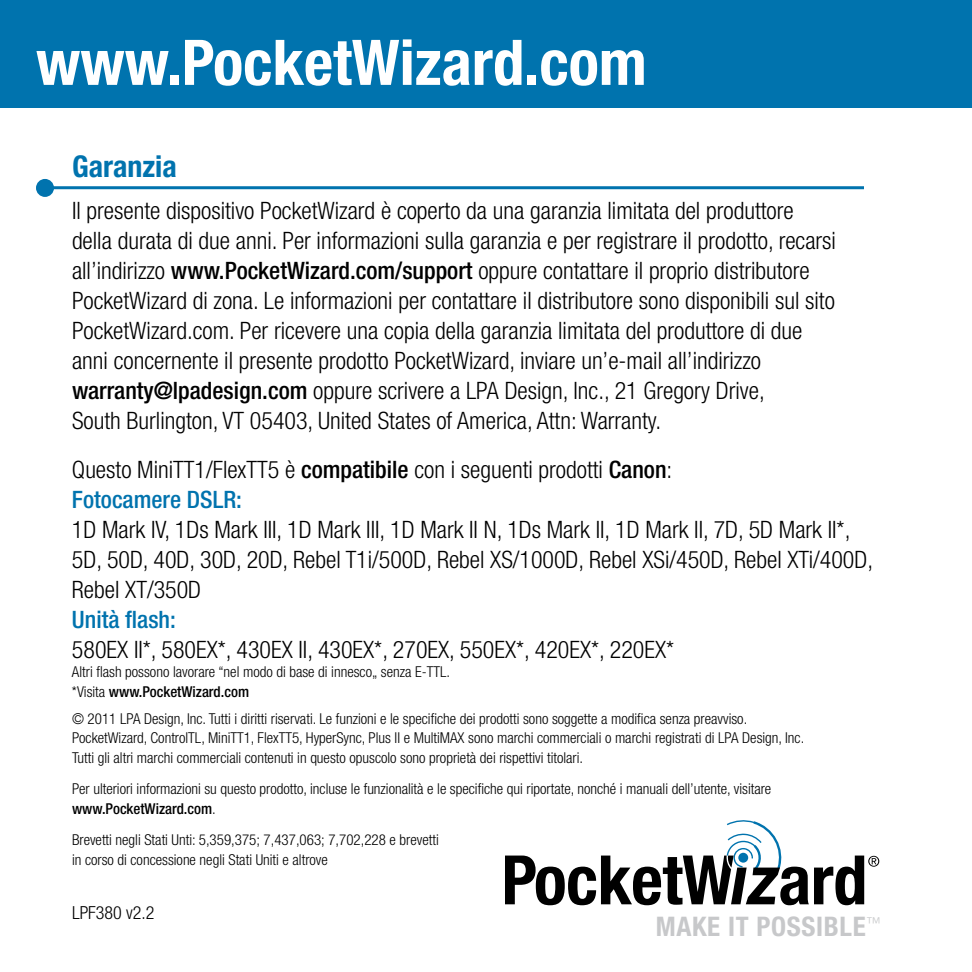
<style>
.page{position:relative;width:972px;height:972px;background:#fff}
.page>*{position:absolute;margin:0;border:0;box-sizing:border-box;transform-origin:0 0}
.t1{font:700 condensed 63px "Helvetica Neue";color:#fff}
.t2{font:700 condensed 30px "Helvetica Neue";color:#0073ae}
.t3{font:700 condensed 27px "Helvetica Neue";letter-spacing:.025em;color:#c7c8ca}
.t4{font:300 condensed 24px/30px "Helvetica Neue";color:#000}
.t5{font:500 condensed 24px "Helvetica Neue";color:#0073ae}
.t6{font:300 condensed 18px "Helvetica Neue";color:#000}
.t7{font:300 condensed 15px/19.5px "Helvetica Neue";color:#000}
.s1{font-weight:500}
.s2{font-weight:500;color:#0073ae}
</style>
<div class="page">
<div style="left:0;top:0;width:972px;height:107px;background:#0073ae"></div>
<div style="left:36px;top:179px;width:18px;height:18px;background:#0073ae;border-radius:50%"></div>
<hr style="left:49px;top:186px;width:815px;height:3px;background:#0073ae">
<svg style="left:505px;top:820px;width:374px;height:85px"></svg>
<h1 class="t1" style="left:36px;top:24px;width:612px">www.PocketWizard.com</h1>
<p class="t2" style="left:72px;top:148px;width:106px">Garanzia</p>
<p class="t4" style="left:72px;top:195px;width:765px">Il presente dispositivo PocketWizard è coperto da una garanzia limitata del produttore della durata di due anni. Per informazioni sulla garanzia e per registrare il prodotto, recarsi all’indirizzo <span class="s1">www.PocketWizard.com/support</span> oppure contattare il proprio distributore PocketWizard di zona. Le informazioni per contattare il distributore sono disponibili sul sito PocketWizard.com. Per ricevere una copia della garanzia limitata del produttore di due anni concernente il presente prodotto PocketWizard, inviare un’e-mail all’indirizzo <span class="s1">warranty@lpadesign.com</span> oppure scrivere a LPA Design, Inc., 21 Gregory Drive,<br>South Burlington, VT 05403, United States of America, Attn: Warranty.</p>
<p class="t4" style="left:72px;top:454px;width:602px">Questo MiniTT1/FlexTT5 è <span class="s1">compatibile</span> con i seguenti prodotti <span class="s1">Canon</span>:<br><span class="s2">Fotocamere DSLR:</span></p>
<p class="t4" style="left:72px;top:514px;width:803px">1D Mark IV, 1Ds Mark III, 1D Mark III, 1D Mark II N, 1Ds Mark II, 1D Mark II, 7D, 5D Mark II*,<br>5D, 50D, 40D, 30D, 20D, Rebel T1i/500D, Rebel XS/1000D, Rebel XSi/450D, Rebel XTi/400D,<br>Rebel XT/350D</p>
<p class="t5" style="left:72px;top:605px;width:105px">Unità flash:</p>
<p class="t4" style="left:72px;top:634px;width:604px">580EX II*, 580EX*, 430EX II, 430EX*, 270EX, 550EX*, 420EX*, 220EX*</p>
<p class="t7" style="left:72px;top:662px;width:380px">Altri flash possono lavorare “nel modo di base di innesco„ senza E-TTL. *Visita <span class="s1">www.PocketWizard.com</span></p>
<p class="t7" style="left:72px;top:709px;width:734px">© 2011 LPA Design, Inc. Tutti i diritti riservati. Le funzioni e le specifiche dei prodotti sono soggette a modifica senza preavviso.<br>PocketWizard, ControlTL, MiniTT1, FlexTT5, HyperSync, Plus II e MultiMAX sono marchi commerciali o marchi registrati di LPA Design, Inc.<br>Tutti gli altri marchi commerciali contenuti in questo opuscolo sono proprietà dei rispettivi titolari.</p>
<p class="t7" style="left:72px;top:779px;width:701px">Per ulteriori informazioni su questo prodotto, incluse le funzionalità e le specifiche qui riportate, nonché i manuali dell’utente, visitare <span class="s1">www.PocketWizard.com</span>.</p>
<p class="t7" style="left:72px;top:830px;width:368px">Brevetti negli Stati Unti: 5,359,375; 7,437,063; 7,702,228 e brevetti in corso di concessione negli Stati Uniti e altrove</p>
<p class="t6" style="left:72px;top:902px;width:84px">LPF380 v2.2</p>
<p class="t3" style="left:656px;top:910px;width:227px">MAKE IT POSSIBLE<sup>™</sup></p>
</div>
